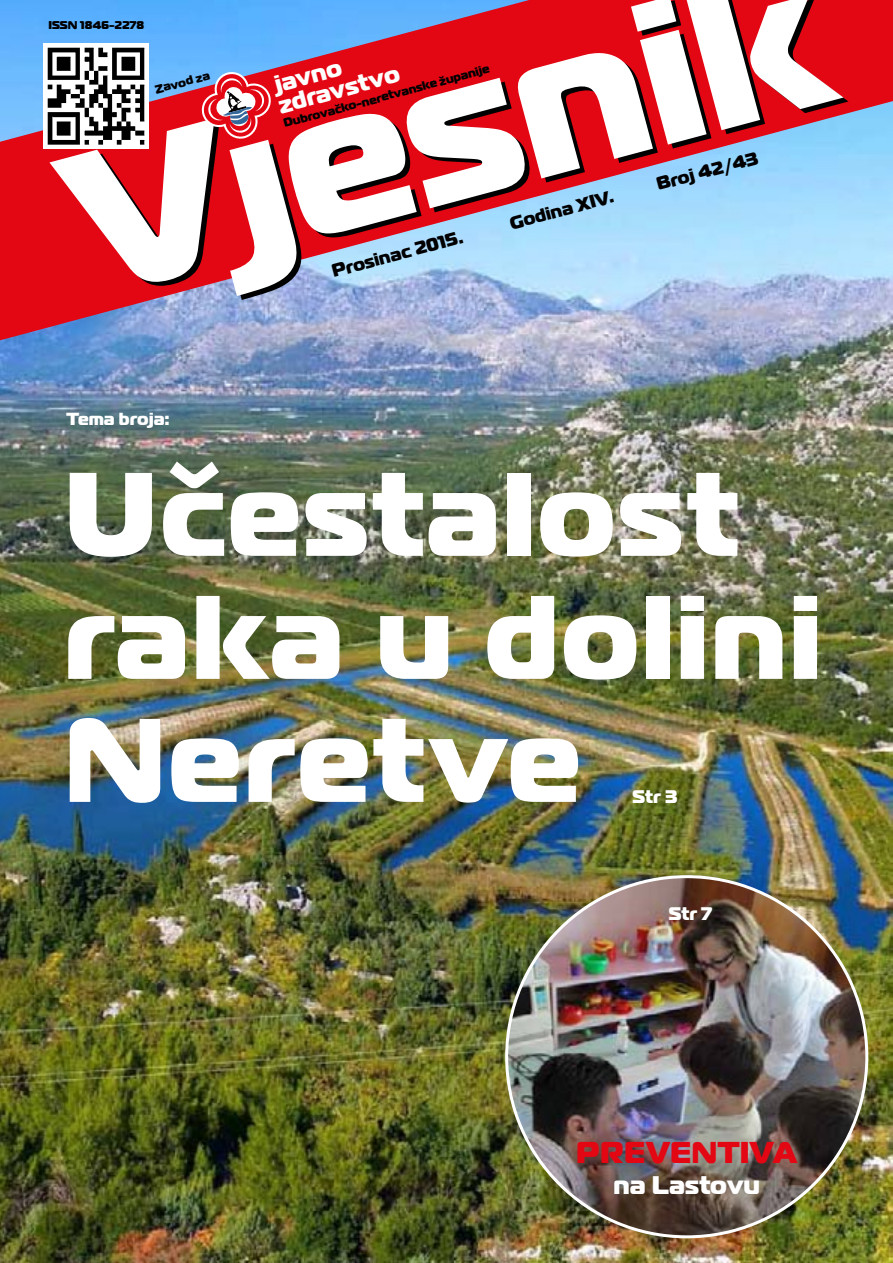
<style>
.page{position:relative;width:893px;height:1263px;background:#fff}
.page>*{position:absolute;margin:0;border:0;box-sizing:border-box;transform-origin:0 0}
.t1{font:800 118.5px/123px "Magistral";letter-spacing:.02em;color:#fff}
.t2{font:800 30px "Magistral";letter-spacing:.01em;color:#e30613}
.t3{font:800 25.35px "Magistral";color:#fff}
.t4{font:800 24px/21px "Magistral";color:#fff}
.t5{font:800 18.15px "Magistral";color:#fff}
.t6{font:800 18px "Magistral";color:#000}
.t7{font:800 17.4px "Magistral";color:#fff}
.t8{font:800 12px "Magistral";color:#000}
.t9{font:800 11.25px "Magistral";color:#000}
</style>
<div class="page">
<img style="left:0;top:340px;width:893px;height:923px">
<svg style="left:0;top:0;width:893px;height:340px"></svg>
<svg style="left:49px;top:0;width:794px;height:296px"></svg>
<img style="left:43px;top:43px;width:106px;height:106px">
<svg style="left:201px;top:71px;width:70px;height:68px"></svg>
<img style="left:507px;top:877px;width:360px;height:360px;border-radius:180px">
<p class="t9" style="left:48px;top:18px;width:97px">ISSN 1846-2278</p>
<p class="t8" style="left:153px;top:82px;width:59px;rotate:-15deg">Zavod za</p>
<h3 class="t4" style="left:271px;top:75px;width:126px;rotate:-15deg">javno zdravstvo</h3>
<p class="t8" style="left:282px;top:116px;width:214px;rotate:-15deg">Dubrovačko-neretvanske županije</p>
<h3 class="t6" style="left:329px;top:260px;width:136px;rotate:-15deg">Prosinac 2015.</h3>
<h3 class="t6" style="left:507px;top:212px;width:108px;rotate:-15deg">Godina XIV.</h3>
<h3 class="t6" style="left:654px;top:173px;width:106px;rotate:-15deg">Broj 42/43</h3>
<h3 class="t7" style="left:66px;top:408px;width:105px">Tema broja:</h3>
<h1 class="t1" style="left:64px;top:452px;width:759px">Učestalost raka u dolini<br>Neretve</h1>
<h3 class="t5" style="left:632px;top:785px;width:47px">Str 3</h3>
<h3 class="t5" style="left:669px;top:902px;width:45px">Str 7</h3>
<h2 class="t2" style="left:576px;top:1133px;width:222px">Preventiva</h2>
<h3 class="t3" style="left:614px;top:1168px;width:148px">na Lastovu</h3>
</div>
